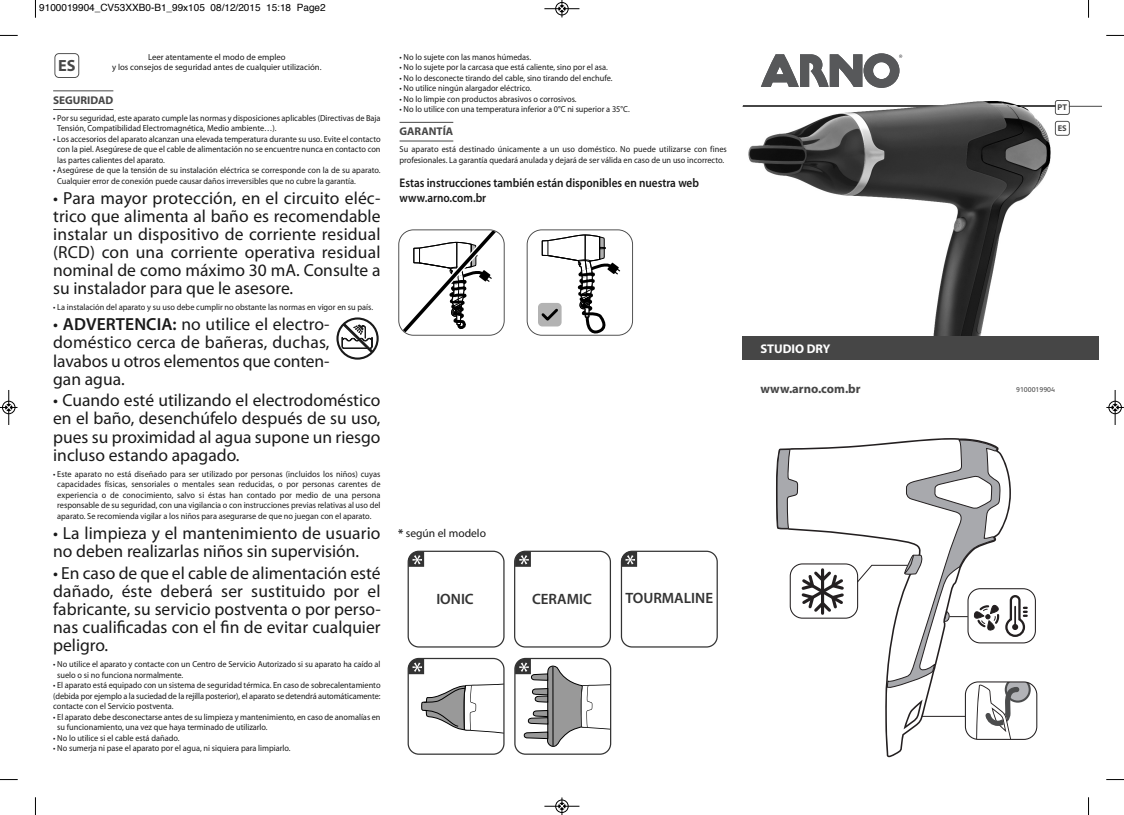
<style>
.page{position:relative;width:1124px;height:815px;background:#fff}
.page>*{position:absolute;margin:0;border:0;box-sizing:border-box;transform-origin:0 0}
.t1{font:17.5px/18.1px "Myriad Pro";color:#191919;text-align:justify}
.t2{font:700 16.25px "Myriad Pro";color:#474747}
.t3{font:600 15px "Myriad Pro";color:#333}
.t4{font:700 12.62px "Myriad Pro";color:#464646}
.t5{font:700 12.62px "Myriad Pro";color:#fff}
.t6{font:600 12.5px/15px "Myriad Pro";color:#191919;scale:.9 1}
.t7{font:11.5px "Myriad Pro";color:#191919}
.t8{font:700 11.25px "Myriad Pro";color:#474747}
.t9{font:10px "Helvetica";color:#000}
.t10{font:8.75px/10.5px "Myriad Pro";color:#191919;scale:.95 1}
.t11{font:8.75px/10.5px "Myriad Pro";color:#191919;text-align:center}
.t12{font:700 8.38px "Myriad Pro";color:#474747}
.t13{font:7px "FS Albert";color:#464646}
.s1{font-weight:600}
.s2{font-weight:700}
</style>
<div class="page">
<hr style="left:53px;top:90px;width:60px;height:1px;background:#474747">
<hr style="left:53px;top:109px;width:60px;height:1px;background:#474747">
<hr style="left:399px;top:122px;width:54px;height:1px;background:#474747">
<hr style="left:399px;top:141px;width:54px;height:1px;background:#474747">
<svg style="left:54px;top:53px;width:25px;height:25px"></svg>
<svg style="left:341px;top:323px;width:32px;height:30px"></svg>
<div style="left:336px;top:317px;width:42px;height:43px;border:2px solid #191919;border-radius:50%"></div>
<hr style="left:742px;top:106px;width:359px;height:1px;background:#464646">
<svg style="left:761px;top:53px;width:141px;height:35px"></svg>
<img style="left:743px;top:101px;width:322px;height:235px">
<img style="left:743px;top:106px;width:311px;height:1px">
<svg style="left:1054px;top:100px;width:15px;height:15px"></svg>
<svg style="left:1054px;top:121px;width:15px;height:15px"></svg>
<div style="left:742px;top:336px;width:356px;height:24px;background:#464646"></div>
<div style="left:514px;top:551px;width:97px;height:97px;border:1px solid #333;border-radius:11px"></div>
<svg style="left:515px;top:551px;width:16px;height:16px"></svg>
<div style="left:620px;top:551px;width:97px;height:97px;border:1px solid #333;border-radius:11px"></div>
<svg style="left:621px;top:551px;width:16px;height:16px"></svg>
<div style="left:407px;top:551px;width:97px;height:97px;border:1px solid #333;border-radius:11px"></div>
<svg style="left:408px;top:551px;width:16px;height:16px"></svg>
<div style="left:407px;top:658px;width:97px;height:97px;border:1px solid #333;border-radius:11px"></div>
<div style="left:514px;top:658px;width:97px;height:97px;border:1px solid #333;border-radius:11px"></div>
<svg style="left:515px;top:658px;width:95px;height:96px"></svg>
<svg style="left:408px;top:659px;width:96px;height:95px"></svg>
<div style="left:967px;top:588px;width:68px;height:55px;border:1px solid #231f20;border-radius:12px"></div>
<div style="left:964px;top:681px;width:73px;height:59px;border:1px solid #231f20;border-radius:13px"></div>
<svg style="left:779px;top:438px;width:231px;height:319px"></svg>
<svg style="left:776px;top:449px;width:22px;height:80px"></svg>
<svg style="left:856px;top:439px;width:174px;height:300px"></svg>
<svg style="left:398px;top:229px;width:106px;height:107px"></svg>
<svg style="left:526px;top:229px;width:107px;height:107px"></svg>
<svg style="left:35px;top:0;width:1px;height:18px"></svg>
<svg style="left:0;top:35px;width:18px;height:1px"></svg>
<svg style="left:1088px;top:0;width:1px;height:18px"></svg>
<svg style="left:1106px;top:35px;width:17px;height:1px"></svg>
<svg style="left:35px;top:797px;width:1px;height:18px"></svg>
<svg style="left:0;top:779px;width:18px;height:1px"></svg>
<svg style="left:1088px;top:797px;width:1px;height:18px"></svg>
<svg style="left:1106px;top:779px;width:17px;height:1px"></svg>
<hr style="left:544px;top:8px;width:35px;height:1px;background:#000">
<div style="left:555px;top:2px;width:13px;height:13px;border:1px solid #000;border-radius:50%"></div>
<svg style="left:558px;top:0;width:7px;height:17px"></svg>
<hr style="left:544px;top:806px;width:35px;height:1px;background:#000">
<div style="left:555px;top:800px;width:13px;height:13px;border:1px solid #000;border-radius:50%"></div>
<svg style="left:558px;top:797px;width:7px;height:18px"></svg>
<hr style="left:9px;top:390px;width:1px;height:35px;background:#000">
<div style="left:2px;top:401px;width:13px;height:13px;border:1px solid #000;border-radius:50%"></div>
<svg style="left:0;top:404px;width:18px;height:7px"></svg>
<hr style="left:1114px;top:390px;width:1px;height:35px;background:#000">
<div style="left:1108px;top:401px;width:13px;height:13px;border:1px solid #000;border-radius:50%"></div>
<svg style="left:1106px;top:404px;width:17px;height:7px"></svg>
<p class="t9" style="left:39px;top:4px;width:288px">9100019904_CV53XXB0-B1_99x105 08/12/2015 15:18 Page2</p>
<p class="t11" style="left:112px;top:52px;width:211px">Leer atentamente el modo de empleo<br>y los consejos de seguridad antes de cualquier utilización.</p>
<p class="t8" style="left:53px;top:96px;width:62px">SEGURIDAD</p>
<p class="t10" style="left:57px;top:113px;width:342px;text-indent:-4px">• Por su seguridad, este aparato cumple las normas y disposiciones aplicables (Directivas de Baja<br>Tensión, Compatibilidad Electromagnética, Medio ambiente…).</p>
<p class="t10" style="left:57px;top:134px;width:342px;text-align:justify;text-indent:-4px">• Los accesorios del aparato alcanzan una elevada temperatura durante su uso. Evite el contacto con la piel. Asegúrese de que el cable de alimentación no se encuentre nunca en contacto con las partes calientes del aparato.</p>
<p class="t10" style="left:57px;top:166px;width:342px;text-indent:-4px">• Asegúrese de que la tensión de su instalación eléctrica se corresponde con la de su aparato.<br>Cualquier error de conexión puede causar daños irreversibles que no cubre la garantía.</p>
<p class="t1" style="left:53px;top:190px;width:329px">• Para mayor protección, en el circuito eléc&shy;trico que alimenta al baño es recomendable instalar un dispositivo de corriente residual (RCD) con una corriente operativa residual nominal de como máximo 30 mA. Consulte a su instalador para que le asesore.</p>
<p class="t10" style="left:53px;top:303px;width:338px">• La instalación del aparato y su uso debe cumplir no obstante las normas en vigor en su país.</p>
<h1 class="t1" style="left:53px;top:317px;width:278px">• <span class="s1">ADVERTENCIA:</span> no utilice el electro&shy;doméstico cerca de bañeras, duchas, lavabos u otros elementos que conten&shy;gan agua.</h1>
<h1 class="t1" style="left:53px;top:393px;width:329px">• Cuando esté utilizando el electrodoméstico en el baño, desenchúfelo después de su uso, pues su proximidad al agua supone un riesgo incluso estando apagado.</h1>
<p class="t10" style="left:53px;top:469px;width:346px;text-align:center">• Este aparato no está diseñado para ser utilizado por personas (incluidos los niños) cuyas capacidades físicas, sensoriales o mentales sean reducidas, o por personas carentes de experiencia o de conocimiento, salvo si éstas han contado por medio de una persona responsable de su seguridad, con una vigilancia o con instrucciones previas relativas al uso del aparato. Se recomienda vigilar a los niños para asegurarse de que no juegan con el aparato.</p>
<h1 class="t1" style="left:53px;top:525px;width:329px">• La limpieza y el mantenimiento de usuario no deben realizarlas niños sin supervisión.</h1>
<h1 class="t1" style="left:53px;top:565px;width:329px">• En caso de que el cable de alimentación esté dañado, éste deberá ser sustituido por el fabricante, su servicio postventa o por perso&shy;nas cualificadas con el fin de evitar cualquier peligro.</h1>
<p class="t10" style="left:57px;top:660px;width:342px;text-indent:-4px">• No utilice el aparato y contacte con un Centro de Servicio Autorizado si su aparato ha caído al suelo o si no funciona normalmente.</p>
<p class="t10" style="left:53px;top:681px;width:346px;text-align:justify">• El aparato está equipado con un sistema de seguridad térmica. En caso de sobrecalentamiento (debida por ejemplo a la suciedad de la rejilla posterior), el aparato se detendrá automáticamente: contacte con el Servicio postventa.</p>
<p class="t10" style="left:57px;top:712px;width:342px;text-indent:-4px">• El aparato debe desconectarse antes de su limpieza y mantenimiento, en caso de anomalías en su funcionamiento, una vez que haya terminado de utilizarlo.</p>
<p class="t10" style="left:53px;top:733px;width:134px">• No lo utilice si el cable está dañado.</p>
<p class="t10" style="left:53px;top:744px;width:251px">• No sumerja ni pase el aparato por el agua, ni siquiera para limpiarlo.</p>
<h2 class="t2" style="left:58px;top:60px;width:19px">ES</h2>
<p class="t10" style="left:399px;top:52px;width:140px">• No lo sujete con las manos húmedas.</p>
<p class="t10" style="left:399px;top:63px;width:221px">• No lo sujete por la carcasa que está caliente, sino por el asa.</p>
<p class="t10" style="left:399px;top:73px;width:226px">• No lo desconecte tirando del cable, sino tirando del enchufe.</p>
<p class="t10" style="left:399px;top:84px;width:140px">• No utilice ningún alargador eléctrico.</p>
<p class="t10" style="left:399px;top:94px;width:188px">• No lo limpie con productos abrasivos o corrosivos.</p>
<p class="t10" style="left:399px;top:105px;width:244px">• No lo utilice con una temperatura inferior a 0°C ni superior a 35°C.</p>
<p class="t8" style="left:399px;top:127px;width:55px">GARANTÍA</p>
<p class="t10" style="left:399px;top:145px;width:346px">Su aparato está destinado únicamente a un uso doméstico. No puede utilizarse con fines profesionales. La garantía quedará anulada y dejará de ser válida en caso de un uso incorrecto.</p>
<h3 class="t6" style="left:399px;top:177px;width:334px">Estas instrucciones también están disponibles en nuestra web www.arno.com.br</h3>
<h3 class="t7" style="left:398px;top:529px;width:89px"><span class="s2">*</span> según el modelo</h3>
<h3 class="t3" style="left:436px;top:593px;width:39px">IONIC</h3>
<h3 class="t3" style="left:532px;top:593px;width:61px">CERAMIC</h3>
<h3 class="t3" style="left:625px;top:592px;width:89px">TOURMALINE</h3>
<h3 class="t5" style="left:760px;top:344px;width:71px">STUDIO DRY</h3>
<h3 class="t4" style="left:760px;top:384px;width:102px">www.arno.com.br</h3>
<p class="t12" style="left:1057px;top:104px;width:11px">PT</p>
<p class="t12" style="left:1057px;top:125px;width:11px">ES</p>
<p class="t13" style="left:1015px;top:387px;width:40px">9100019904</p>
</div>
